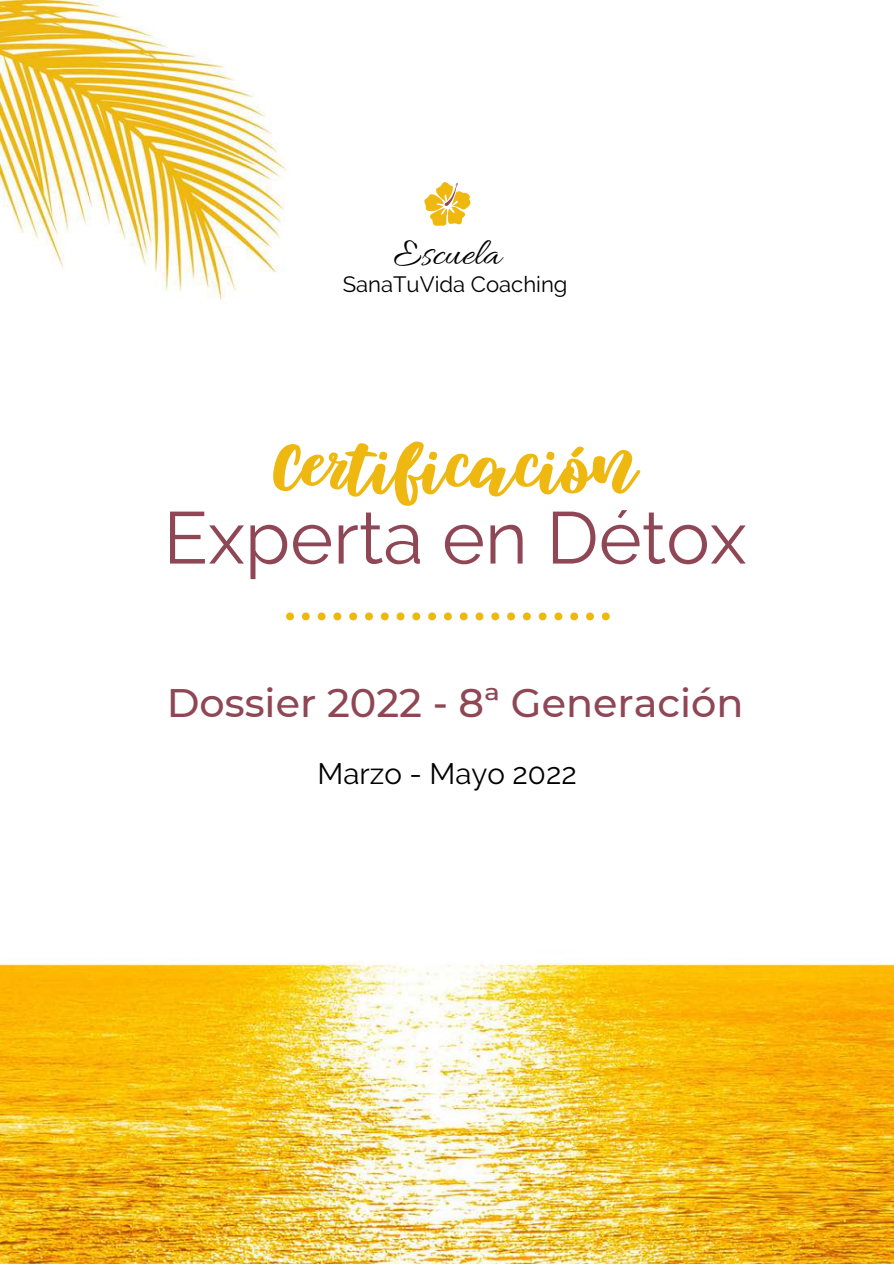
<style>
.page{position:relative;width:894px;height:1264px;background:#fff}
.page>*{position:absolute;margin:0;border:0;box-sizing:border-box;transform-origin:0 0}
.t1{font:79.8px "Elowen";color:#eeb810}
.t2{font:73.2px "Raleway";color:#8f4655}
.t3{font:500 39.75px "Montserrat";color:#8f4655}
.t4{font:38.55px "Allura";color:#000}
.t5{font:29.55px "Raleway";color:#000}
.t6{font:22.05px "Raleway";color:#000}
</style>
<div class="page">
<img style="left:0;top:614px;width:893px;height:649px">
<img style="left:0;top:0;width:286px;height:300px">
<svg style="left:424px;top:182px;width:47px;height:44px"></svg>
<svg style="left:286px;top:612px;width:8px;height:8px"></svg>
<svg style="left:302px;top:612px;width:8px;height:8px"></svg>
<svg style="left:317px;top:612px;width:8px;height:8px"></svg>
<svg style="left:333px;top:612px;width:8px;height:8px"></svg>
<svg style="left:349px;top:612px;width:8px;height:8px"></svg>
<svg style="left:365px;top:612px;width:8px;height:8px"></svg>
<svg style="left:381px;top:612px;width:7px;height:8px"></svg>
<svg style="left:396px;top:612px;width:8px;height:8px"></svg>
<svg style="left:412px;top:612px;width:8px;height:8px"></svg>
<svg style="left:428px;top:612px;width:8px;height:8px"></svg>
<svg style="left:444px;top:612px;width:7px;height:8px"></svg>
<svg style="left:459px;top:612px;width:8px;height:8px"></svg>
<svg style="left:475px;top:612px;width:8px;height:8px"></svg>
<svg style="left:491px;top:612px;width:8px;height:8px"></svg>
<svg style="left:507px;top:612px;width:8px;height:8px"></svg>
<svg style="left:522px;top:612px;width:8px;height:8px"></svg>
<svg style="left:538px;top:612px;width:8px;height:8px"></svg>
<svg style="left:554px;top:612px;width:8px;height:8px"></svg>
<svg style="left:570px;top:612px;width:8px;height:8px"></svg>
<svg style="left:586px;top:612px;width:7px;height:8px"></svg>
<svg style="left:601px;top:612px;width:8px;height:8px"></svg>
<p class="t4" style="left:393px;top:232px;width:109px">Escuela</p>
<p class="t6" style="left:342px;top:271px;width:226px">SanaTuVida Coaching</p>
<h1 class="t1" style="left:273px;top:430px;width:364px">Certificación</h1>
<h2 class="t2" style="left:163px;top:494px;width:584px">Experta en Détox</h2>
<p class="t3" style="left:167px;top:678px;width:578px">Dossier 2022 - 8ª Generación</p>
<p class="t5" style="left:317px;top:756px;width:260px">Marzo - Mayo 2022</p>
</div>
